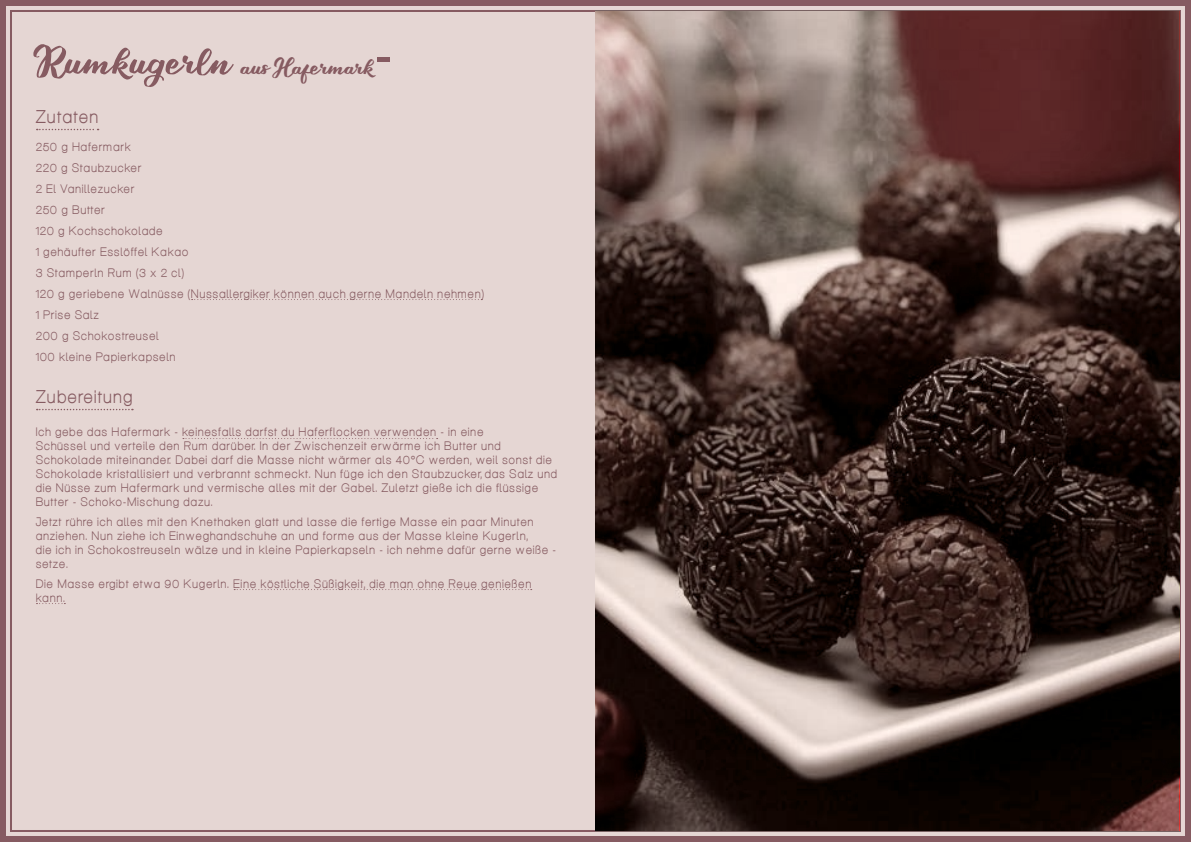
<style>
.page{position:relative;width:1191px;height:842px;background:#e5d6d3}
.page>*{position:absolute;margin:0;border:0;box-sizing:border-box;transform-origin:0 0}
.t1{font:29px "Takashi Minta";color:#865b61}
.t2{font:18px "Aliquam";letter-spacing:.09em;color:#865b61}
.t3{font:12px/21px "Aliquam";letter-spacing:.09em;color:#865b61}
.s1{font-size:50px}
</style>
<div class="page">
<svg style="left:595px;top:6px;width:584px;height:830px;background:#513d39"></svg>
<svg style="left:37px;top:129px;width:62px;height:1px"></svg>
<svg style="left:192px;top:299px;width:290px;height:1px"></svg>
<svg style="left:37px;top:409px;width:96px;height:1px"></svg>
<svg style="left:183px;top:438px;width:255px;height:1px"></svg>
<svg style="left:234px;top:589px;width:298px;height:1px"></svg>
<svg style="left:36px;top:603px;width:29px;height:1px"></svg>
<h1 class="t1" style="left:36px;top:55px;width:340px"><span class="s1">Rumkugerln</span> aus Hafermark</h1>
<h2 class="t2" style="left:36px;top:106px;width:64px">Zutaten</h2>
<p class="t3" style="left:36px;top:135px;width:449px">250 g Hafermark<br>220 g Staubzucker<br>2 El Vanillezucker<br>250 g Butter<br>120 g Kochschokolade<br>1 gehäufter Esslöffel Kakao<br>3 Stamperln Rum (3 x 2 cl)<br>120 g geriebene Walnüsse (Nussallergiker können auch gerne Mandeln nehmen)<br>1 Prise Salz<br>200 g Schokostreusel<br>100 kleine Papierkapseln</p>
<h2 class="t2" style="left:36px;top:386px;width:98px">Zubereitung</h2>
<p class="t3" style="left:36px;top:424px;width:522px;line-height:14px">Ich gebe das Hafermark - keinesfalls darfst du Haferflocken verwenden - in eine<br>Schüssel und verteile den Rum darüber. In der Zwischenzeit erwärme ich Butter und Schokolade miteinander. Dabei darf die Masse nicht wärmer als 40°C werden, weil sonst die Schokolade kristallisiert und verbrannt schmeckt. Nun füge ich den Staubzucker, das Salz und die Nüsse zum Hafermark und vermische alles mit der Gabel. Zuletzt gieße ich die flüssige Butter - Schoko-Mischung dazu.</p>
<p class="t3" style="left:36px;top:514px;width:521px;line-height:14px">Jetzt rühre ich alles mit den Knethaken glatt und lasse die fertige Masse ein paar Minuten anziehen. Nun ziehe ich Einweghandschuhe an und forme aus der Masse kleine Kugerln,<br>die ich in Schokostreuseln wälze und in kleine Papierkapseln - ich nehme dafür gerne weiße - setze.</p>
<p class="t3" style="left:36px;top:576px;width:497px;line-height:14px">Die Masse ergibt etwa 90 Kugerln. Eine köstliche Süßigkeit, die man ohne Reue genießen kann.</p>
</div>
